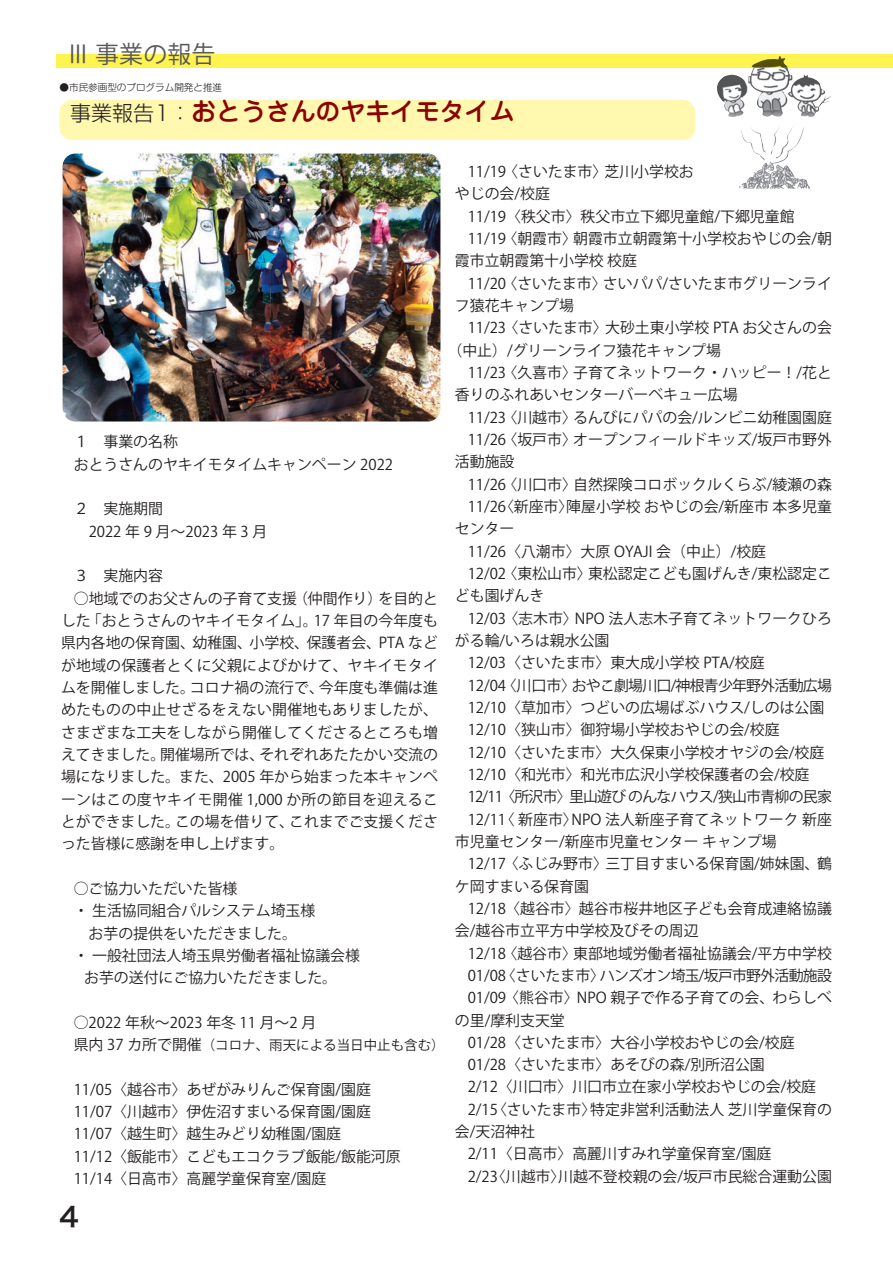
<style>
.page{position:relative;width:893px;height:1263px;background:#fff}
.page>*{position:absolute;margin:0;border:0;box-sizing:border-box;transform-origin:0 0}
.t1{font:27px "Hira Kaku Std W6";color:#231f20}
.t2{font:500 25.5px "Jun 34 Pro";letter-spacing:-.025em;color:#8b0202}
.t3{font:24px "Koz Go Pro";color:#57585a}
.t4{font:14.85px/22.4px "Koz Go Pro";color:#231f20}
.t5{font:14.85px "Koz Go Pro";letter-spacing:-.05em;color:#231f20}
.t6{font:13.5px "Koz Go Pro";color:#231f20}
.t7{font:300 9.6px "Shin M Go Pr 6";color:#231f20}
.s1{font-family:"Shin Go Pro";font-weight:300;font-size:21px;color:#231f20}
.s2{font-size:14.85px}
</style>
<div class="page">
<div style="left:60px;top:100px;width:635px;height:40px;background:#fff8ae;border-radius:13px"></div>
<div style="left:56px;top:54px;width:837px;height:14px;background:#fff34f"></div>
<img style="left:63px;top:154px;width:377px;height:267px;border-radius:13px">
<img style="left:717px;top:68px;width:114px;height:121px">
<img style="left:751px;top:56px;width:37px;height:12px">
<h3 class="t3" style="left:66px;top:38px;width:151px">Ⅲ 事業の報告</h3>
<p class="t7" style="left:60px;top:79px;width:164px">●市民参画型のプログラム開発と推進</p>
<h2 class="t2" style="left:70px;top:91px;width:446px"><span class="s1">事業報告1：</span>おとうさんのヤキイモタイム</h2>
<p class="t4" style="left:74px;top:431px;width:321px">１　事業の名称<br>おとうさんのヤキイモタイムキャンペーン 2022</p>
<p class="t4" style="left:89px;top:498px;width:180px;text-indent:-15px">２　実施期間<br>2022 年 9 月～2023 年 3 月</p>
<p class="t4" style="left:74px;top:565px;width:91px">３　実施内容</p>
<p class="t4" style="left:61px;top:587px;width:378px;text-align:justify;text-indent:13px">○地域でのお父さんの子育て支援（仲間作り）を目的とした「おとうさんのヤキイモタイム」。17 年目の今年度も県内各地の保育園、幼稚園、小学校、保護者会、PTA などが地域の保護者とくに父親によびかけて、ヤキイモタイムを開催しました。コロナ禍の流行で、今年度も準備は進めたものの中止せざるをえない開催地もありましたが、さまざまな工夫をしながら開催してくださるところも増えてきました。開催場所では、それぞれあたたかい交流の場になりました。また、2005 年から始まった本キャンペーンはこの度ヤキイモ開催 1,000 か所の節目を迎えることができました。この場を借りて、これまでご支援くださった皆様に感謝を申し上げます。</p>
<p class="t4" style="left:74px;top:878px;width:165px">○ご協力いただいた皆様</p>
<p class="t4" style="left:74px;top:900px;width:243px">・ 生活協同組合パルシステム埼玉様</p>
<p class="t4" style="left:89px;top:922px;width:210px">お芋の提供をいただきました。</p>
<p class="t4" style="left:74px;top:944px;width:288px">・ 一般社団法人埼玉県労働者福祉協議会様</p>
<p class="t4" style="left:84px;top:967px;width:254px">お芋の送付にご協力いただきました。</p>
<p class="t4" style="left:74px;top:1011px;width:244px">○2022 年秋～2023 年冬 11 月～2 月</p>
<p class="t6" style="left:74px;top:1036px;width:372px"><span class="s2">県内 37 カ所で開催</span>（コロナ、雨天による当日中止も含む）</p>
<p class="t4" style="left:74px;top:1078px;width:328px">11/05〈越谷市〉あぜがみりんご保育園/園庭<br>11/07〈川越市〉伊佐沼すまいる保育園/園庭<br>11/07〈越生町〉越生みどり幼稚園/園庭<br>11/12〈飯能市〉こどもエコクラブ飯能/飯能河原<br>11/14〈日高市〉高麗学童保育室/園庭</p>
<h1 class="t1" style="left:60px;top:1196px;width:21px">4</h1>
<p class="t4" style="left:455px;top:161px;width:240px;text-indent:13px">11/19〈さいたま市〉芝川小学校おやじの会/校庭</p>
<p class="t4" style="left:468px;top:206px;width:328px">11/19〈秩父市〉秩父市立下郷児童館/下郷児童館</p>
<p class="t4" style="left:468px;top:228px;width:366px">11/19〈朝霞市〉朝霞市立朝霞第十小学校おやじの会/朝</p>
<p class="t4" style="left:455px;top:250px;width:184px">霞市立朝霞第十小学校 校庭</p>
<p class="t4" style="left:468px;top:273px;width:366px">11/20〈さいたま市〉さいパパ/さいたま市グリーンライ</p>
<p class="t4" style="left:455px;top:295px;width:121px">フ猿花キャンプ場</p>
<p class="t4" style="left:468px;top:317px;width:366px">11/23〈さいたま市〉大砂土東小学校 PTA お父さんの会</p>
<p class="t4" style="left:447px;top:339px;width:275px">（中止）/グリーンライフ猿花キャンプ場</p>
<p class="t4" style="left:468px;top:362px;width:366px">11/23〈久喜市〉子育てネットワーク・ハッピー！/花と</p>
<p class="t4" style="left:455px;top:384px;width:284px">香りのふれあいセンターバーベキュー広場</p>
<p class="t4" style="left:468px;top:406px;width:366px">11/23〈川越市〉るんびにパパの会/ルンビニ幼稚園園庭</p>
<p class="t4" style="left:468px;top:429px;width:366px">11/26〈坂戸市〉オープンフィールドキッズ/坂戸市野外</p>
<p class="t4" style="left:455px;top:451px;width:61px">活動施設</p>
<p class="t4" style="left:468px;top:473px;width:366px">11/26〈川口市〉自然探険コロボックルくらぶ/綾瀬の森</p>
<p class="t4" style="left:468px;top:496px;width:366px">11/26〈新座市〉陣屋小学校 おやじの会/新座市 本多児童</p>
<p class="t4" style="left:455px;top:518px;width:61px">センター</p>
<p class="t4" style="left:468px;top:540px;width:300px">11/26〈八潮市〉大原 OYAJI 会（中止）/校庭</p>
<p class="t4" style="left:468px;top:563px;width:366px">12/02〈東松山市〉東松認定こども園げんき/東松認定こ</p>
<p class="t4" style="left:455px;top:585px;width:91px">ども園げんき</p>
<p class="t4" style="left:468px;top:607px;width:366px">12/03〈志木市〉NPO 法人志木子育てネットワークひろ</p>
<p class="t4" style="left:455px;top:630px;width:156px">がる輪/いろは親水公園</p>
<p class="t4" style="left:468px;top:652px;width:298px">12/03〈さいたま市〉東大成小学校 PTA/校庭</p>
<p class="t5" style="left:468px;top:675px;width:366px">12/04〈川口市〉おやこ劇場川口/神根青少年野外活動広場</p>
<p class="t4" style="left:468px;top:697px;width:358px">12/10〈草加市〉つどいの広場ばぶハウス/しのは公園</p>
<p class="t4" style="left:468px;top:719px;width:314px">12/10〈狭山市〉御狩場小学校おやじの会/校庭</p>
<p class="t4" style="left:468px;top:741px;width:358px">12/10〈さいたま市〉大久保東小学校オヤジの会/校庭</p>
<p class="t4" style="left:468px;top:764px;width:343px">12/10〈和光市〉和光市広沢小学校保護者の会/校庭</p>
<p class="t5" style="left:468px;top:787px;width:366px">12/11〈所沢市〉里山遊び のんなハウス/狭山市青柳の民家</p>
<p class="t4" style="left:468px;top:808px;width:366px">12/11〈 新座市〉NPO 法人新座子育てネットワーク 新座</p>
<p class="t4" style="left:455px;top:831px;width:323px">市児童センター/新座市児童センター キャンプ場</p>
<p class="t4" style="left:468px;top:853px;width:366px">12/17〈ふじみ野市〉三丁目すまいる保育園/姉妹園、鶴</p>
<p class="t4" style="left:455px;top:875px;width:135px">ケ岡すまいる保育園</p>
<p class="t4" style="left:468px;top:898px;width:366px">12/18〈越谷市〉越谷市桜井地区子ども会育成連絡協議</p>
<p class="t4" style="left:455px;top:920px;width:245px">会/越谷市立平方中学校及びその周辺</p>
<p class="t4" style="left:468px;top:942px;width:366px">12/18〈越谷市〉東部地域労働者福祉協議会/平方中学校</p>
<p class="t5" style="left:468px;top:966px;width:366px">01/08〈さいたま市〉ハンズオン埼玉/坂戸市野外活動施設</p>
<p class="t4" style="left:468px;top:987px;width:366px">01/09〈熊谷市〉NPO 親子で作る子育ての会、わらしべ</p>
<p class="t4" style="left:455px;top:1009px;width:111px">の里/摩利支天堂</p>
<p class="t4" style="left:468px;top:1031px;width:328px">01/28〈さいたま市〉大谷小学校おやじの会/校庭</p>
<p class="t4" style="left:468px;top:1054px;width:299px">01/28〈さいたま市〉あそびの森/別所沼公園</p>
<p class="t4" style="left:468px;top:1076px;width:350px">2/12〈川口市〉川口市立在家小学校おやじの会/校庭</p>
<p class="t4" style="left:468px;top:1098px;width:366px">2/15〈さいたま市〉特定非営利活動法人 芝川学童保育の</p>
<p class="t4" style="left:455px;top:1121px;width:82px">会/天沼神社</p>
<p class="t4" style="left:468px;top:1143px;width:305px">2/11〈日高市〉高麗川すみれ学童保育室/園庭</p>
<p class="t4" style="left:468px;top:1165px;width:366px">2/23〈川越市〉川越不登校親の会/坂戸市民総合運動公園</p>
</div>
